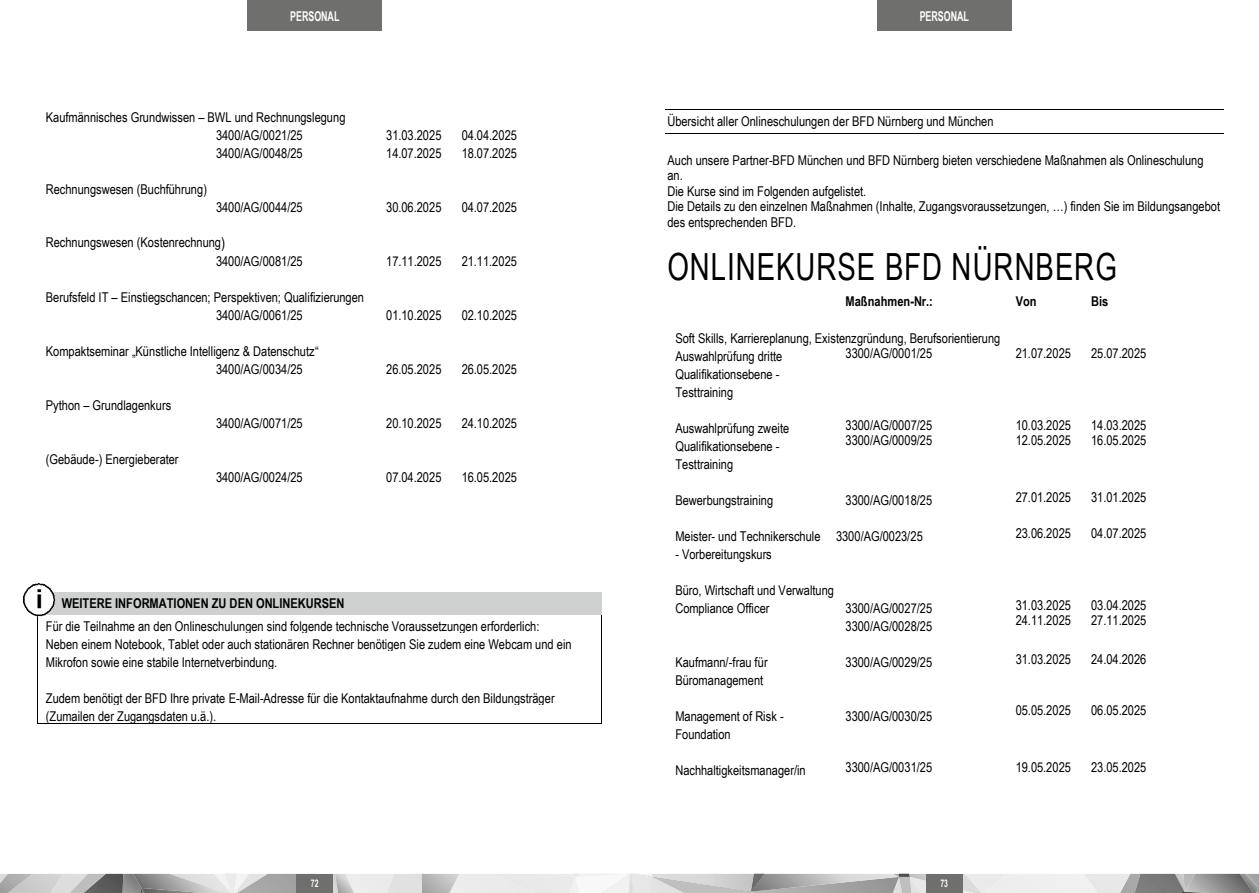
<style>
.page{position:relative;width:1259px;height:893px;background:#fff}
.page>*{position:absolute;margin:0;border:0;box-sizing:border-box;transform-origin:0 0}
.t1{font:37.5px "Arial Narrow";letter-spacing:.03em;color:#000;scale:.9 1}
.t2{font:13.5px/18px "Arial Narrow";letter-spacing:-.005em;color:#000}
.t3{font:700 13.5px "Arial Narrow";color:#000}
.t4{font:700 13.5px "Arial Narrow";color:#fff;scale:.8 1}
.t5{font:700 10.5px "Arial Narrow";color:#fff;scale:.8 1}
.s1{font-size:15px}
.s2{font-weight:700}
</style>
<div class="page">
<svg style="left:0;top:874px;width:1259px;height:19px;background:#c5c5c5"></svg>
<div style="left:297px;top:874px;width:36px;height:19px;background:#6f6f6e"></div>
<div style="left:926px;top:874px;width:36px;height:19px;background:#6f6f6e"></div>
<div style="left:248px;top:0;width:134px;height:31px;background:#6f6f6e"></div>
<div style="left:877px;top:0;width:134px;height:31px;background:#6f6f6e"></div>
<div style="left:46px;top:593px;width:547px;height:22px;background:#cfd0d0"></div>
<hr style="left:38px;top:615px;width:1px;height:108px;background:#000">
<hr style="left:38px;top:723px;width:563px;height:1px;background:#000">
<hr style="left:601px;top:615px;width:1px;height:108px;background:#000">
<img style="left:23px;top:583px;width:43px;height:34px">
<hr style="left:665px;top:109px;width:558px;height:1px;background:#000">
<hr style="left:665px;top:133px;width:558px;height:1px;background:#000">
<p class="t4" style="left:290px;top:6px;width:63px">PERSONAL</p>
<p class="t4" style="left:919px;top:6px;width:63px">PERSONAL</p>
<p class="t2" style="left:216px;top:108px;width:131px;text-indent:-170px">Kaufmännisches Grundwissen – BWL und Rechnungslegung<br>3400/AG/0021/25</p>
<p class="t2" style="left:386px;top:126px;width:57px">31.03.2025</p>
<p class="t2" style="left:462px;top:126px;width:57px">04.04.2025</p>
<p class="t2" style="left:216px;top:144px;width:88px">3400/AG/0048/25</p>
<p class="t2" style="left:386px;top:144px;width:57px">14.07.2025</p>
<p class="t2" style="left:462px;top:144px;width:57px">18.07.2025</p>
<p class="t2" style="left:46px;top:180px;width:163px">Rechnungswesen (Buchführung)</p>
<p class="t2" style="left:216px;top:198px;width:88px">3400/AG/0044/25</p>
<p class="t2" style="left:386px;top:198px;width:57px">30.06.2025</p>
<p class="t2" style="left:462px;top:198px;width:57px">04.07.2025</p>
<p class="t2" style="left:216px;top:232px;width:88px;line-height:18.9px;text-indent:-170px">Rechnungswesen (Kostenrechnung<span class="s1">)<br></span>3400/AG/0081/25</p>
<p class="t2" style="left:386px;top:252px;width:57px">17.11.2025</p>
<p class="t2" style="left:462px;top:252px;width:57px">21.11.2025</p>
<p class="t2" style="left:216px;top:288px;width:149px;text-indent:-170px">Berufsfeld IT – Einstiegschancen; Perspektiven; Qualifizierungen<br>3400/AG/0061/25</p>
<p class="t2" style="left:216px;top:342px;width:104px;text-indent:-170px">Kompaktseminar „Künstliche Intelligenz &amp; Datenschutz“<br>3400/AG/0034/25</p>
<p class="t2" style="left:46px;top:396px;width:127px">Python – Grundlagenkurs</p>
<p class="t2" style="left:386px;top:306px;width:57px">01.10.2025</p>
<p class="t2" style="left:462px;top:306px;width:57px">02.10.2025</p>
<p class="t2" style="left:386px;top:360px;width:57px">26.05.2025</p>
<p class="t2" style="left:462px;top:360px;width:57px">26.05.2025</p>
<p class="t2" style="left:46px;top:450px;width:134px">(Gebäude-) Energieberater</p>
<p class="t2" style="left:216px;top:414px;width:88px">3400/AG/0071/25</p>
<p class="t2" style="left:386px;top:414px;width:57px">20.10.2025</p>
<p class="t2" style="left:462px;top:414px;width:57px">24.10.2025</p>
<p class="t2" style="left:216px;top:468px;width:88px">3400/AG/0024/25</p>
<p class="t2" style="left:386px;top:468px;width:57px">07.04.2025</p>
<p class="t2" style="left:462px;top:468px;width:57px">16.05.2025</p>
<p class="t2" style="left:46px;top:591px;width:495px;line-height:22.6px;text-indent:16px"><span class="s2">WEITERE INFORMATIONEN ZU DEN ONLINEKURSEN<br></span>Für die Teilnahme an den Onlineschulungen sind folgende technische Voraussetzungen erforderlich:</p>
<p class="t2" style="left:46px;top:634px;width:527px">Neben einem Notebook, Tablet oder auch stationären Rechner benötigen Sie zudem eine Webcam und ein<br>Mikrofon sowie eine stabile Internetverbindung.</p>
<p class="t2" style="left:46px;top:688px;width:510px">Zudem benötigt der BFD Ihre private E-Mail-Adresse für die Kontaktaufnahme durch den Bildungsträger (Zumailen der Zugangsdaten u.ä.).</p>
<p class="t2" style="left:667px;top:112px;width:327px">Übersicht aller Onlineschulungen der BFD Nürnberg und München</p>
<p class="t2" style="left:667px;top:152px;width:554px;line-height:15.5px">Auch unsere Partner-BFD München und BFD Nürnberg bieten verschiedene Maßnahmen als Onlineschulung an.<br>Die Kurse sind im Folgenden aufgelistet.<br>Die Details zu den einzelnen Maßnahmen (Inhalte, Zugangsvoraussetzungen, …) finden Sie im Bildungsangebot des entsprechenden BFD.</p>
<p class="t1" style="left:667px;top:240px;width:501px">ONLINEKURSE BFD NÜRNBERG</p>
<p class="t3" style="left:845px;top:291px;width:89px">Maßnahmen-Nr.:</p>
<p class="t3" style="left:1015px;top:291px;width:22px">Von</p>
<p class="t3" style="left:1091px;top:291px;width:19px">Bis</p>
<p class="t2" style="left:675px;top:328px;width:326px">Soft Skills, Karriereplanung, Existenzgründung, Berufsorientierung Auswahlprüfung dritte<br>Qualifikationsebene -<br>Testtraining</p>
<p class="t2" style="left:845px;top:343px;width:88px">3300/AG/0001/25</p>
<p class="t2" style="left:1015px;top:343px;width:57px">21.07.2025</p>
<p class="t2" style="left:1091px;top:343px;width:57px">25.07.2025</p>
<p class="t2" style="left:675px;top:418px;width:115px">Auswahlprüfung zweite<br>Qualifikationsebene -<br>Testtraining</p>
<p class="t2" style="left:845px;top:417px;width:88px;line-height:15.5px">3300/AG/0007/25<br>3300/AG/0009/25</p>
<p class="t2" style="left:1015px;top:417px;width:57px;line-height:15.5px">10.03.2025<br>12.05.2025</p>
<p class="t2" style="left:1091px;top:417px;width:57px;line-height:15.5px">14.03.2025<br>16.05.2025</p>
<p class="t2" style="left:675px;top:490px;width:99px">Bewerbungstraining</p>
<p class="t2" style="left:845px;top:490px;width:88px">3300/AG/0018/25</p>
<p class="t2" style="left:1015px;top:487px;width:57px">27.01.2025</p>
<p class="t2" style="left:1091px;top:487px;width:57px">31.01.2025</p>
<p class="t2" style="left:675px;top:526px;width:249px">Meister- und Technikerschule 3300/AG/0023/25</p>
<p class="t2" style="left:1015px;top:523px;width:57px">23.06.2025</p>
<p class="t2" style="left:1091px;top:523px;width:57px">04.07.2025</p>
<p class="t2" style="left:675px;top:544px;width:98px">- Vorbereitungskurs</p>
<p class="t2" style="left:675px;top:580px;width:160px">Büro, Wirtschaft und Verwaltung<br>Compliance Officer</p>
<p class="t2" style="left:845px;top:598px;width:88px">3300/AG/0027/25<br>3300/AG/0028/25</p>
<p class="t2" style="left:1015px;top:597px;width:57px;line-height:15.5px">31.03.2025<br>24.11.2025</p>
<p class="t2" style="left:1091px;top:597px;width:57px;line-height:15.5px">03.04.2025<br>27.11.2025</p>
<p class="t2" style="left:675px;top:652px;width:94px">Kaufmann/-frau für<br>Büromanagement</p>
<p class="t2" style="left:845px;top:652px;width:88px">3300/AG/0029/25</p>
<p class="t2" style="left:1015px;top:649px;width:57px">31.03.2025</p>
<p class="t2" style="left:1091px;top:649px;width:57px">24.04.2026</p>
<p class="t2" style="left:675px;top:706px;width:110px">Management of Risk -<br>Foundation</p>
<p class="t2" style="left:845px;top:706px;width:88px">3300/AG/0030/25</p>
<p class="t2" style="left:1015px;top:701px;width:57px">05.05.2025</p>
<p class="t2" style="left:1091px;top:701px;width:57px">06.05.2025</p>
<p class="t2" style="left:675px;top:760px;width:132px">Nachhaltigkeitsmanager/in</p>
<p class="t2" style="left:845px;top:757px;width:88px">3300/AG/0031/25</p>
<p class="t2" style="left:1015px;top:757px;width:57px">19.05.2025</p>
<p class="t2" style="left:1091px;top:757px;width:57px">23.05.2025</p>
<p class="t5" style="left:311px;top:875px;width:11px">72</p>
<p class="t5" style="left:940px;top:875px;width:11px">73</p>
</div>
